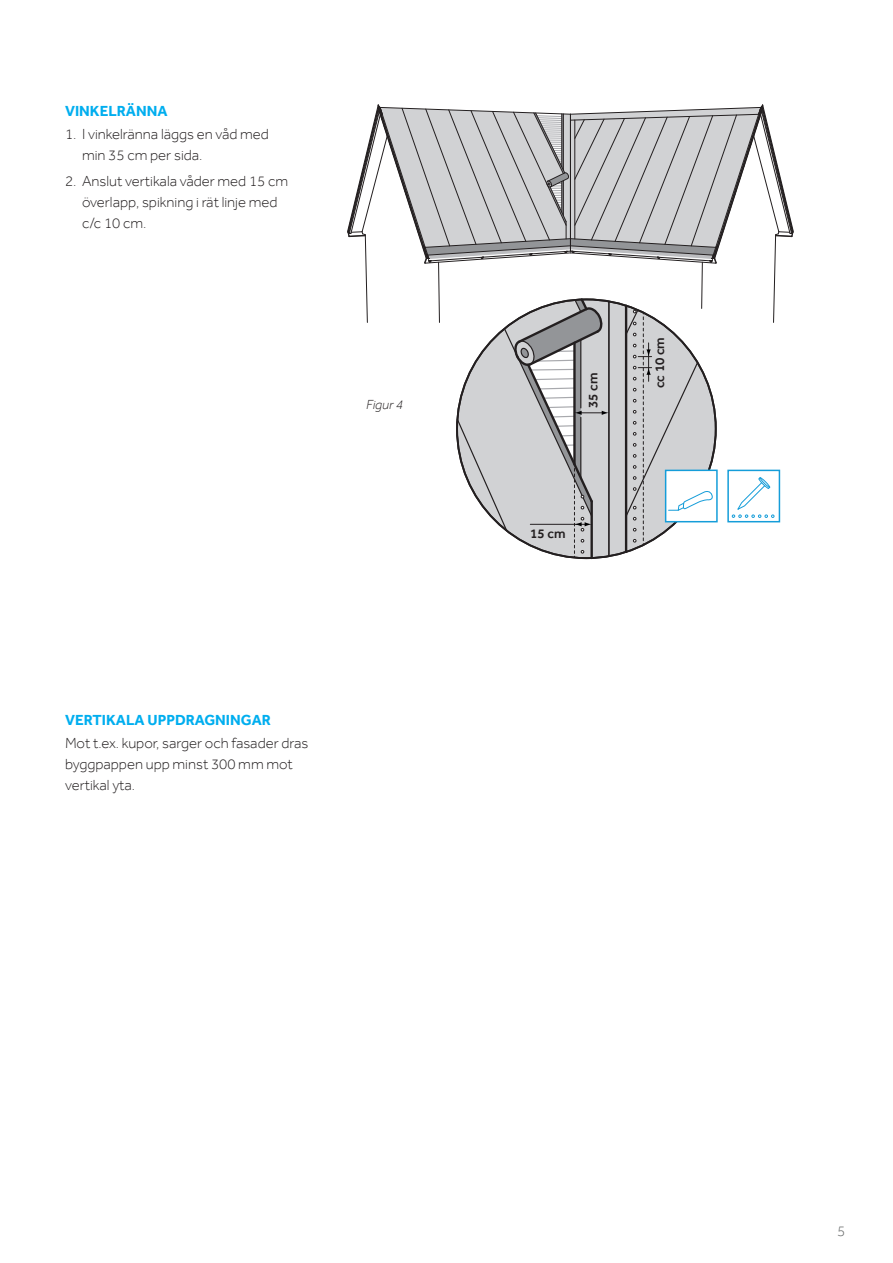
<style>
.page{position:relative;width:893px;height:1263px;background:#fff}
.page>*{position:absolute;margin:0;border:0;box-sizing:border-box;transform-origin:0 0}
.t1{font:300 15px/21px "Effra";color:#231f20}
.t2{font:700 15px "Effra";color:#00aeef}
.t3{font:300 15px "Effra";color:#666969}
.t4{font:500 13.5px "Effra";color:#231f20}
.t5{font:italic 300 13.5px "Effra";color:#231f20}
.s1{color:#fff}
</style>
<div class="page">
<svg style="left:347px;top:104px;width:447px;height:454px"></svg>
<p class="t2" style="left:65px;top:102px;width:104px">VINKELRÄNNA</p>
<p class="t1" style="left:82px;top:124px;width:188px;text-indent:-17px">1. I vinkelränna läggs en våd med min 35 cm per sida.</p>
<p class="t1" style="left:82px;top:170px;width:208px;text-indent:-17px">2. Anslut vertikala våder med 15 cm överlapp, spikning i rät linje med c/c 10 cm.</p>
<p class="t5" style="left:366px;top:397px;width:38px">Figur 4</p>
<p class="t2" style="left:65px;top:711px;width:207px">VERTIKALA UPPDRAGNINGAR</p>
<p class="t1" style="left:65px;top:732px;width:245px">Mot t.ex. kupor, sarger och fasader dras byggpappen upp minst 300 mm mot vertikal yta.</p>
<p class="t4" style="left:585px;top:408px;width:37px;rotate:-90deg">35 cm</p>
<p class="t4" style="left:530px;top:526px;width:37px">15 cm</p>
<p class="t4" style="left:652px;top:388px;width:52px;rotate:-90deg">cc 10 cm</p>
<p class="t3" style="left:837px;top:1222px;width:13px">5<span class="s1">.</span></p>
</div>
